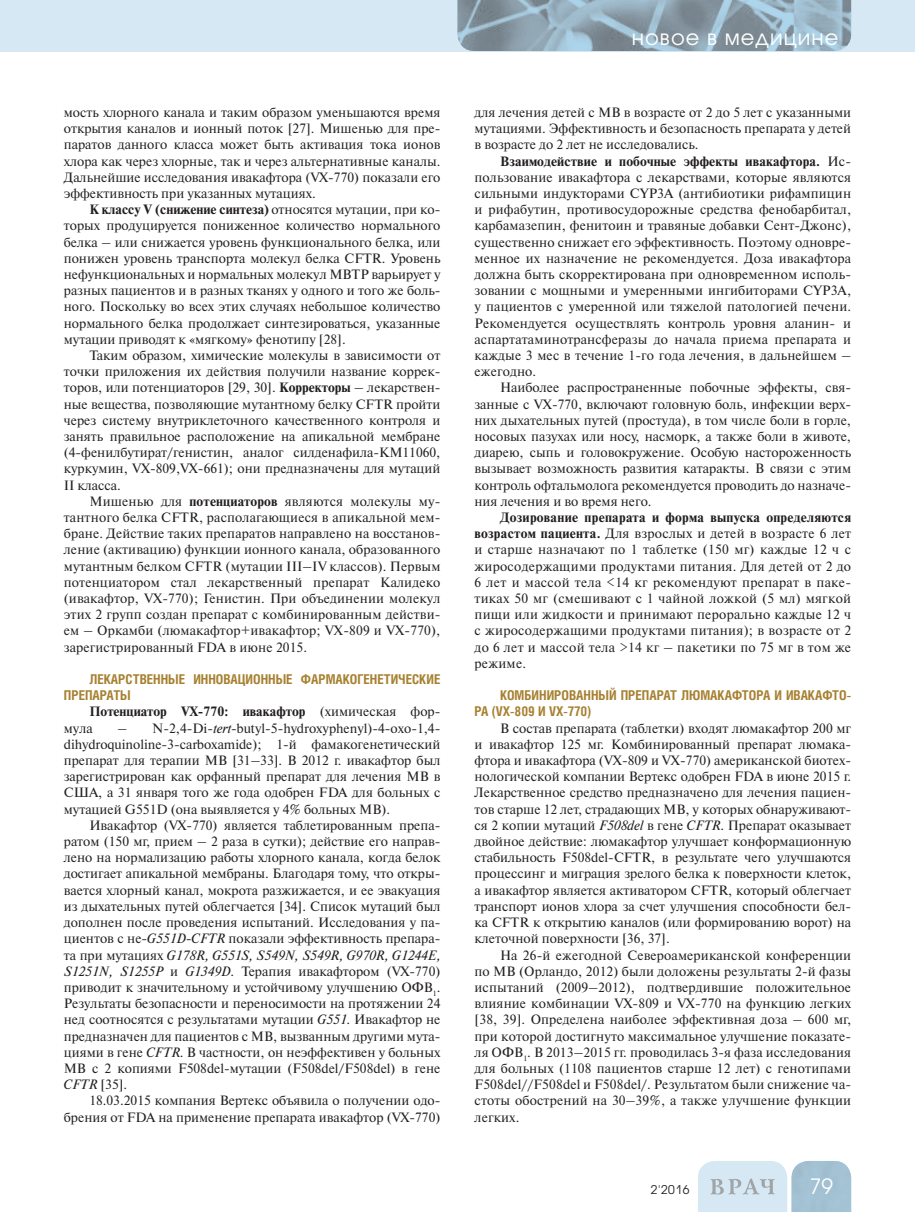
<style>
.page{position:relative;width:915px;height:1212px;background:#fff}
.page>*{position:absolute;margin:0;border:0;box-sizing:border-box;transform-origin:0 0}
.t1{font:21px "Avant Garde Gothic C";letter-spacing:.05em;color:#fff}
.t2{font:13.5px/16.2px "Newton C";color:#231f20;text-align:justify}
.t3{font:700 13.5px/16.2px "Helios Cond";color:#a78131}
.t4{font:700 13.5px/16.2px "Newton C";color:#231f20}
.t5{font:12px "Avant Garde Gothic C";color:#231f20}
.s1{font-weight:700}
.s2{font-weight:400}
.s3{font-style:italic}
</style>
<div class="page">
<div style="left:0;top:0;width:914px;height:51px;background:#d5e8f4"></div>
<svg style="left:698px;top:1161px;width:152px;height:51px;background:#c2d7e4"></svg>
<img style="left:457px;top:0;width:393px;height:51px">
<p class="t2" style="left:64px;top:106px;width:378px">мость хлорного канала и таким образом уменьшаются время открытия каналов и ионный поток [27]. Мишенью для пре&shy;паратов данного класса может быть активация тока ионов хлора как через хлорные, так и через альтернативные каналы.<br>Дальнейшие исследования ивакафтора (VX-770) показали его эффективность при указанных мутациях.</p>
<p class="t2" style="left:64px;top:203px;width:378px;text-indent:26px"><span class="s1">К классу V (снижение синтеза)</span> относятся мутации, при ко&shy;торых продуцируется пониженное количество нормального белка – или снижается уровень функционального белка, или понижен уровень транспорта молекул белка CFTR. Уровень нефункциональных и нормальных молекул МВТР варьирует у разных пациентов и в разных тканях у одного и того же боль&shy;ного. Поскольку во всех этих случаях небольшое количество нормального белка продолжает синтезироваться, указанные мутации приводят к «мягкому» фенотипу [28].</p>
<p class="t2" style="left:64px;top:349px;width:378px;text-indent:26px">Таким образом, химические молекулы в зависимости от точки приложения их действия получили название коррек&shy;торов, или потенциаторов [29, 30]. <span class="s1">Корректоры</span> – лекарствен&shy;ные вещества, позволяющие мутантному белку CFTR пройти через систему внутриклеточного качественного контроля и занять правильное расположение на апикальной мембране (4-фенилбутират/генистин, аналог силденафила-КМ11060, куркумин, VX-809,VX-661); они предназначены для мутаций II класса.</p>
<p class="t2" style="left:64px;top:494px;width:378px;text-indent:26px">Мишенью для <span class="s1">потенциаторов</span> являются молекулы му&shy;тантного белка CFTR, располагающиеся в апикальной мем&shy;бране. Действие таких препаратов направлено на восстанов&shy;ление (активацию) функции ионного канала, образованного мутантным белком CFTR (мутации III–IV классов). Первым потенциатором стал лекарственный препарат Калидеко (ивакафтор, VX-770); Генистин. При объединении молекул этих 2 групп создан препарат с комбинированным действи&shy;ем – Оркамби (люмакафтор+ивакафтор; VХ-809 и VХ-770), зарегистрированный FDA в июне 2015.</p>
<p class="t3" style="left:64px;top:672px;width:378px;text-indent:26px">ЛЕКАРСТВЕННЫЕ ИННОВАЦИОННЫЕ ФАРМАКОГЕНЕТИЧЕСКИЕ<br>ПРЕПАРАТЫ</p>
<p class="t4" style="left:64px;top:705px;width:378px;text-indent:26px">Потенциатор VX-770: ивакафтор <span class="s2">(химическая фор&shy;мула</span></p>
<p class="t2" style="left:64px;top:721px;width:378px;text-indent:54px">– N-2,4-Di-<span class="s3">tert</span>-butyl-5-hydroxyphenyl)-4-oxo-1,4- dihydroquinoline-3-carboxamide); 1-й фамакогенетический препарат для терапии МВ [31–33]. В 2012 г. ивакафтор был зарегистрирован как орфанный препарат для лечения МВ в США, а 31 января того же года одобрен FDA для больных с мутацией G551D (она выявляется у 4% больных МВ).</p>
<p class="t2" style="left:64px;top:818px;width:378px;text-indent:26px">Ивакафтор (VX-770) является таблетированным препа&shy;ратом (150 мг, прием – 2 раза в сутки); действие его направ&shy;лено на нормализацию работы хлорного канала, когда белок достигает апикальной мембраны. Благодаря тому, что откры&shy;вается хлорный канал, мокрота разжижается, и ее эвакуация из дыхательных путей облегчается [34]. Список мутаций был дополнен после проведения испытаний. Исследования у па&shy;циентов с не-<span class="s3">G551D-CFTR</span> показали эффективность препара&shy;та при мутациях <span class="s3">G178R, G551S, S549N, S549R, G970R, G1244E, S1251N, S1255P</span> и <span class="s3">G1349D</span>. Терапия ивакафтором (VX-770) приводит к значительному и устойчивому улучшению ОФВ<sub>1</sub>.<br>Результаты безопасности и переносимости на протяжении 24 нед соотносятся с результатами мутации <span class="s3">G551</span>. Ивакафтор не предназначен для пациентов с МВ, вызванным другими мута&shy;циями в гене <span class="s3">CFTR</span>. В частности, он неэффективен у больных МВ с 2 копиями F508del-мутации (F508del/F508del) в гене <span class="s3">CFTR</span> [35].</p>
<p class="t2" style="left:64px;top:1094px;width:378px;text-align:right">18.03.2015 компания Вертекс объявила о получении одо&shy;брения от FDA на применение препарата ивакафтор (VX-770)</p>
<h1 class="t1" style="left:631px;top:27px;width:208px">новое в медицине</h1>
<p class="t2" style="left:474px;top:106px;width:378px">для лечения детей с МВ в возрасте от 2 до 5 лет с указанными мутациями. Эффективность и безопасность препарата у детей в возрасте до 2 лет не исследовались.</p>
<p class="t2" style="left:474px;top:154px;width:378px;text-indent:26px"><span class="s1">Взаимодействие и побочные эффекты ивакафтора.</span> Ис&shy;пользование ивакафтора с лекарствами, которые являются сильными индукторами CYP3A (антибиотики рифампицин и рифабутин, противосудорожные средства фенобарбитал, карбамазепин, фенитоин и травяные добавки Сент-Джонс), существенно снижает его эффективность. Поэтому одновре&shy;менное их назначение не рекомендуется. Доза ивакафтора должна быть скорректирована при одновременном исполь&shy;зовании с мощными и умеренными ингибиторами CYP3A, у пациентов с умеренной или тяжелой патологией печени.<br>Рекомендуется осуществлять контроль уровня аланин- и аспартатаминотрансферазы до начала приема препарата и каждые 3 мес в течение 1-го года лечения, в дальнейшем – ежегодно.</p>
<p class="t2" style="left:474px;top:381px;width:378px;text-indent:26px">Наиболее распространенные побочные эффекты, свя&shy;занные с VХ-770, включают головную боль, инфекции верх&shy;них дыхательных путей (простуда), в том числе боли в горле, носовых пазухах или носу, насморк, а также боли в животе, диарею, сыпь и головокружение. Особую настороженность вызывает возможность развития катаракты. В связи с этим контроль офтальмолога рекомендуется проводить до назначе&shy;ния лечения и во время него.</p>
<p class="t2" style="left:474px;top:511px;width:378px;text-indent:26px"><span class="s1">Дозирование препарата и форма выпуска определяются возрастом пациента.</span> Для взрослых и детей в возрасте 6 лет и старше назначают по 1 таблетке (150 мг) каждые 12 ч с жиросодержащими продуктами питания. Для детей от 2 до 6 лет и массой тела &lt;14 кг рекомендуют препарат в паке&shy;тиках 50 мг (смешивают с 1 чайной ложкой (5 мл) мягкой пищи или жидкости и принимают перорально каждые 12 ч с жиросодержащими продуктами питания); в возрасте от 2 до 6 лет и массой тела &gt;14 кг – пакетики по 75 мг в том же режиме.</p>
<p class="t3" style="left:474px;top:689px;width:378px;text-indent:26px">КОМБИНИРОВАННЫЙ ПРЕПАРАТ ЛЮМАКАФТОРА И ИВАКАФТО-<br>РА (VХ-809 И VХ-770)</p>
<p class="t2" style="left:474px;top:721px;width:378px;text-indent:26px">В состав препарата (таблетки) входят люмакафтор 200 мг и ивакафтор 125 мг. Комбинированный препарат люмака&shy;фтора и ивакафтора (VХ-809 и VХ-770) американской биотех&shy;нологической компании Вертекс одобрен FDA в июне 2015 г.<br>Лекарственное средство предназначено для лечения пациен&shy;тов старше 12 лет, страдающих МВ, у которых обнаруживают&shy;ся 2 копии мутаций <span class="s3">F508del</span> в гене <span class="s3">CFTR</span>. Препарат оказывает двойное действие: люмакафтор улучшает конформационную стабильность F508del-CFTR, в результате чего улучшаются процессинг и миграция зрелого белка к поверхности клеток, а ивакафтор является активатором CFTR, который облегчает транспорт ионов хлора за счет улучшения способности бел&shy;ка CFTR к открытию каналов (или формированию ворот) на клеточной поверхности [36, 37].</p>
<p class="t2" style="left:474px;top:948px;width:378px;text-indent:26px">На 26-й ежегодной Североамериканской конференции по МВ (Орландо, 2012) были доложены результаты 2-й фазы испытаний (2009–2012), подтвердившие положительное влияние комбинации VX-809 и VX-770 на функцию легких [38, 39]. Определена наиболее эффективная доза – 600 мг, при которой достигнуто максимальное улучшение показате&shy;ля ОФВ<sub>1</sub>. В 2013–2015 гг. проводилась 3-я фаза исследования для больных (1108 пациентов старше 12 лет) с генотипами F508del//F508del и F508del/. Результатом были снижение ча&shy;стоты обострений на 30–39%, а также улучшение функции легких.</p>
<p class="t5" style="left:650px;top:1184px;width:40px">2'2016</p>
<h1 class="t1" style="left:809px;top:1177px;width:25px">79</h1>
</div>
